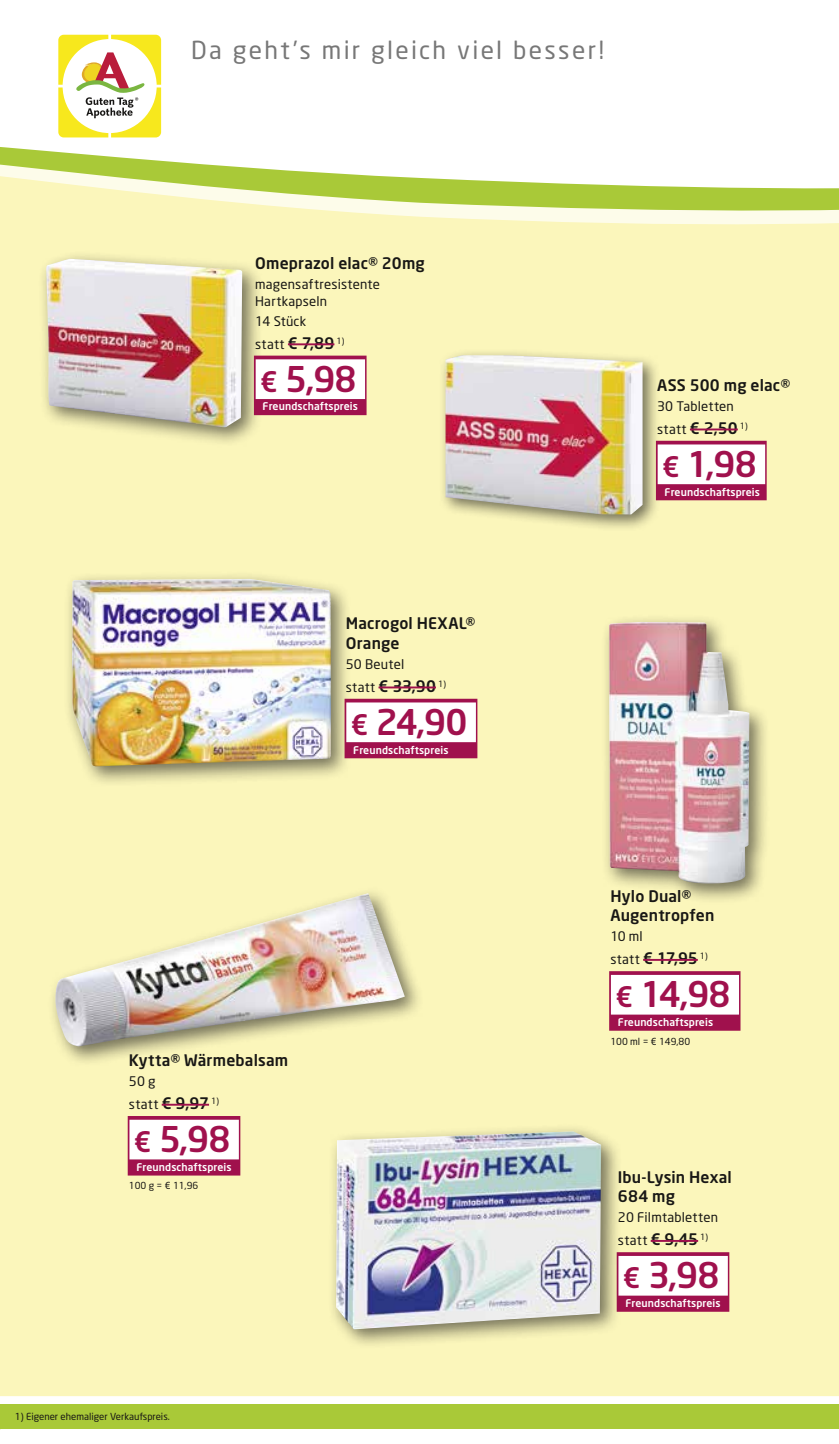
<style>
.page{position:relative;width:839px;height:1444px;background:#fff}
.page>*{position:absolute;margin:0;border:0;box-sizing:border-box;transform-origin:0 0}
.t1{font:500 35px "Neo Sans";letter-spacing:-.025em;color:#a0114d}
.t2{font:24.5px "Neo Sans";letter-spacing:.095em;color:#777}
.t3{font:500 15.75px/19.2px "Neo Sans";letter-spacing:.01em;color:#181715}
.t4{font:13.12px/22.8px "Neo Sans";letter-spacing:.015em;color:#181715}
.t5{font:500 10.5px "Neo Sans";letter-spacing:.01em;color:#fff}
.t6{font:9.62px "Neo Sans";color:#181715}
.s1{font-weight:500;font-size:15.75px}
.s2{font-size:28px}
.s3{font-weight:400;font-size:13.12px}
</style>
<div class="page">
<div style="left:0;top:1404px;width:838px;height:25px;background:#a9c938"></div>
<svg style="left:838px;top:1404px;width:1px;height:25px"></svg>
<div style="left:0;top:229px;width:838px;height:1167px;background:#fbf6bb"></div>
<hr style="left:0;top:226px;width:838px;height:3px;background:#fbf6bb">
<svg style="left:0;top:74px;width:838px;height:152px"></svg>
<div style="left:64px;top:570px;width:288px;height:217px;background:#181715;opacity:.6"></div>
<img style="left:72px;top:579px;width:259px;height:188px">
<div style="left:344px;top:699px;width:133px;height:59px;background:#a0114d"></div>
<div style="left:346px;top:702px;width:130px;height:40px;background:#fff"></div>
<hr style="left:378px;top:686px;width:58px;height:2px;background:#a0114d">
<div style="left:38px;top:250px;width:225px;height:197px;background:#181715;opacity:.6"></div>
<img style="left:46px;top:259px;width:196px;height:168px">
<div style="left:254px;top:356px;width:112px;height:59px;background:#a0114d"></div>
<div style="left:255px;top:359px;width:110px;height:40px;background:#fff"></div>
<hr style="left:288px;top:343px;width:46px;height:2px;background:#a0114d">
<div style="left:438px;top:348px;width:222px;height:184px;background:#181715;opacity:.6"></div>
<img style="left:445px;top:355px;width:197px;height:159px">
<div style="left:655px;top:441px;width:111px;height:59px;background:#a0114d"></div>
<div style="left:657px;top:444px;width:108px;height:40px;background:#fff"></div>
<hr style="left:689px;top:428px;width:48px;height:2px;background:#a0114d">
<div style="left:600px;top:613px;width:170px;height:291px;background:#181715;opacity:.6"></div>
<img style="left:608px;top:622px;width:141px;height:261px">
<div style="left:609px;top:971px;width:131px;height:59px;background:#a0114d"></div>
<div style="left:610px;top:975px;width:128px;height:39px;background:#fff"></div>
<hr style="left:643px;top:959px;width:54px;height:2px;background:#a0114d">
<svg style="left:58px;top:35px;width:103px;height:102px"></svg>
<div style="left:616px;top:1252px;width:113px;height:59px;background:#a0114d"></div>
<div style="left:618px;top:1256px;width:109px;height:39px;background:#fff"></div>
<hr style="left:650px;top:1240px;width:48px;height:2px;background:#a0114d">
<div style="left:328px;top:1123px;width:293px;height:227px;background:#181715;opacity:.6"></div>
<img style="left:336px;top:1131px;width:265px;height:198px">
<div style="left:47px;top:886px;width:377px;height:181px;background:#181715;opacity:.6"></div>
<img style="left:55px;top:893px;width:350px;height:153px">
<div style="left:128px;top:1116px;width:112px;height:59px;background:#a0114d"></div>
<div style="left:129px;top:1119px;width:110px;height:40px;background:#fff"></div>
<hr style="left:162px;top:1103px;width:47px;height:2px;background:#a0114d">
<h2 class="t2" style="left:191px;top:35px;width:414px">Da geht’s mir gleich viel besser!</h2>
<p class="t3" style="left:255px;top:253px;width:171px">Omeprazol elac® 20mg</p>
<p class="t4" style="left:255px;top:275px;width:126px;line-height:16.6px">magensaftresistente<br>Hartkapseln</p>
<p class="t4" style="left:255px;top:309px;width:91px">14 Stück<br>statt <span class="s1">€ 7,89</span> <sup>1)</sup></p>
<h1 class="t1" style="left:260px;top:356px;width:98px"><span class="s2">€</span> 5,98</h1>
<p class="t5" style="left:262px;top:400px;width:97px">Freundschaftspreis</p>
<p class="t3" style="left:346px;top:613px;width:131px">Macrogol HEXAL®<br>Orange</p>
<p class="t4" style="left:346px;top:652px;width:60px">50 Beutel</p>
<p class="t3" style="left:346px;top:676px;width:102px"><span class="s3">statt</span> € 33,90 <sup>1)</sup></p>
<h1 class="t1" style="left:351px;top:700px;width:118px"><span class="s2">€</span> 24,90</h1>
<p class="t5" style="left:353px;top:743px;width:97px">Freundschaftspreis</p>
<p class="t3" style="left:129px;top:1050px;width:161px">Kytta® Wärmebalsam</p>
<p class="t4" style="left:129px;top:1070px;width:92px">50 g<br>statt <span class="s1">€ 9,97</span> <sup>1)</sup></p>
<h1 class="t1" style="left:134px;top:1117px;width:98px"><span class="s2">€</span> 5,98</h1>
<p class="t5" style="left:136px;top:1160px;width:97px">Freundschaftspreis</p>
<p class="t6" style="left:129px;top:1180px;width:71px">100 g = € 11,96</p>
<p class="t6" style="left:15px;top:1411px;width:156px">1) Eigener ehemaliger Verkaufspreis.</p>
<p class="t3" style="left:657px;top:375px;width:134px">ASS 500 mg elac®</p>
<p class="t4" style="left:657px;top:395px;width:92px">30 Tabletten statt <span class="s1">€ 2,50</span> <sup>1)</sup></p>
<h1 class="t1" style="left:662px;top:442px;width:96px"><span class="s2">€</span> 1,98</h1>
<p class="t5" style="left:664px;top:485px;width:97px">Freundschaftspreis</p>
<p class="t3" style="left:610px;top:886px;width:106px">Hylo Dual®<br>Augentropfen</p>
<p class="t4" style="left:610px;top:925px;width:34px">10 ml</p>
<p class="t3" style="left:610px;top:948px;width:99px"><span class="s3">statt</span> € 17,95 <sup>1)</sup></p>
<h1 class="t1" style="left:615px;top:972px;width:117px"><span class="s2">€</span> 14,98</h1>
<p class="t5" style="left:617px;top:1015px;width:97px">Freundschaftspreis</p>
<p class="t6" style="left:610px;top:1035px;width:81px">100 ml = € 149,80</p>
<p class="t3" style="left:617px;top:1167px;width:115px">Ibu-Lysin Hexal<br>684 mg</p>
<p class="t4" style="left:617px;top:1206px;width:101px">20 Filmtabletten statt <span class="s1">€ 9,45</span> <sup>1)</sup></p>
<h1 class="t1" style="left:622px;top:1253px;width:98px"><span class="s2">€</span> 3,98</h1>
<p class="t5" style="left:625px;top:1296px;width:97px">Freundschaftspreis</p>
</div>
